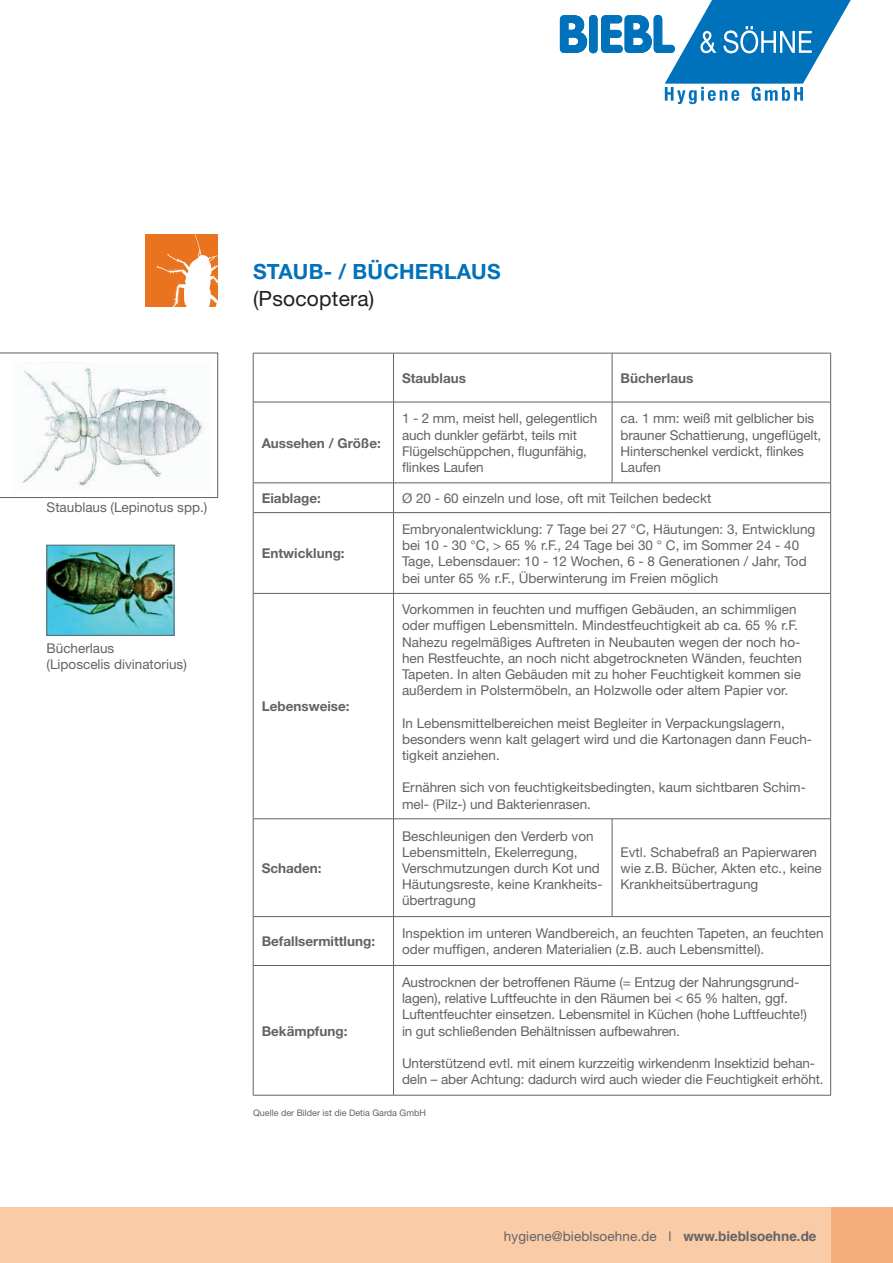
<style>
.page{position:relative;width:893px;height:1263px;background:#fff}
.page>*{position:absolute;margin:0;border:0;box-sizing:border-box;transform-origin:0 0}
.t1{font:700 21px "Helvetica Neue";letter-spacing:.01em;color:#0072bc}
.t2{font:21px "Helvetica Neue";letter-spacing:.01em;color:#231f20}
.t3{font:13.5px/16.2px "Helvetica Neue";color:#636366}
.t4{font:700 13.5px "Helvetica Neue";color:#636366}
.t5{font:9px "Helvetica Neue";color:#636366}
.s1{font-family:"Helvetica";font-weight:700}
</style>
<div class="page">
<div style="left:0;top:1208px;width:831px;height:55px;background:#f9cba7"></div>
<div style="left:831px;top:1208px;width:62px;height:55px;background:#f4ae7a"></div>
<svg style="left:146px;top:234px;width:72px;height:72px"></svg>
<svg style="left:559px;top:15px;width:29px;height:38px"></svg>
<div style="left:589px;top:15px;width:8px;height:38px;background:#0072bc;border-radius:4px"></div>
<div style="left:589px;top:15px;width:8px;height:38px;border:1px solid #0072bc;border-radius:4px"></div>
<svg style="left:601px;top:0;width:250px;height:104px"></svg>
<svg style="left:0;top:353px;width:218px;height:145px"></svg>
<hr style="left:253px;top:353px;width:140px;height:1px;background:#636366">
<hr style="left:253px;top:353px;width:1px;height:49px;background:#636366">
<hr style="left:393px;top:353px;width:219px;height:1px;background:#636366">
<hr style="left:393px;top:353px;width:1px;height:49px;background:#636366">
<hr style="left:612px;top:353px;width:219px;height:1px;background:#636366">
<hr style="left:612px;top:353px;width:1px;height:49px;background:#636366">
<hr style="left:830px;top:353px;width:1px;height:49px;background:#636366">
<hr style="left:253px;top:402px;width:140px;height:1px;background:#636366">
<hr style="left:253px;top:402px;width:1px;height:81px;background:#636366">
<hr style="left:393px;top:402px;width:219px;height:1px;background:#636366">
<hr style="left:393px;top:402px;width:1px;height:81px;background:#636366">
<hr style="left:612px;top:402px;width:219px;height:1px;background:#636366">
<hr style="left:612px;top:402px;width:1px;height:81px;background:#636366">
<hr style="left:830px;top:402px;width:1px;height:81px;background:#636366">
<hr style="left:253px;top:483px;width:140px;height:1px;background:#636366">
<svg style="left:253px;top:483px;width:1px;height:29px"></svg>
<hr style="left:393px;top:483px;width:219px;height:1px;background:#636366">
<svg style="left:393px;top:484px;width:1px;height:28px"></svg>
<hr style="left:612px;top:483px;width:219px;height:1px;background:#636366">
<svg style="left:830px;top:483px;width:1px;height:29px"></svg>
<hr style="left:253px;top:512px;width:140px;height:1px;background:#636366">
<hr style="left:253px;top:513px;width:1px;height:80px;background:#636366">
<hr style="left:393px;top:512px;width:219px;height:1px;background:#636366">
<hr style="left:393px;top:513px;width:1px;height:80px;background:#636366">
<hr style="left:612px;top:512px;width:219px;height:1px;background:#636366">
<hr style="left:830px;top:513px;width:1px;height:80px;background:#636366">
<hr style="left:253px;top:593px;width:140px;height:1px;background:#636366">
<hr style="left:253px;top:594px;width:1px;height:225px;background:#636366">
<hr style="left:393px;top:593px;width:219px;height:1px;background:#636366">
<hr style="left:393px;top:594px;width:1px;height:225px;background:#636366">
<hr style="left:612px;top:593px;width:219px;height:1px;background:#636366">
<hr style="left:830px;top:594px;width:1px;height:225px;background:#636366">
<hr style="left:253px;top:818px;width:140px;height:1px;background:#636366">
<hr style="left:253px;top:819px;width:1px;height:97px;background:#636366">
<hr style="left:393px;top:818px;width:219px;height:1px;background:#636366">
<hr style="left:393px;top:819px;width:1px;height:97px;background:#636366">
<hr style="left:612px;top:818px;width:219px;height:1px;background:#636366">
<hr style="left:612px;top:819px;width:1px;height:97px;background:#636366">
<hr style="left:830px;top:819px;width:1px;height:97px;background:#636366">
<hr style="left:253px;top:916px;width:140px;height:1px;background:#636366">
<hr style="left:253px;top:917px;width:1px;height:48px;background:#636366">
<hr style="left:393px;top:916px;width:219px;height:1px;background:#636366">
<hr style="left:393px;top:917px;width:1px;height:48px;background:#636366">
<hr style="left:612px;top:916px;width:219px;height:1px;background:#636366">
<hr style="left:830px;top:917px;width:1px;height:48px;background:#636366">
<hr style="left:253px;top:965px;width:140px;height:1px;background:#636366">
<hr style="left:253px;top:966px;width:1px;height:129px;background:#636366">
<hr style="left:393px;top:965px;width:219px;height:1px;background:#636366">
<hr style="left:393px;top:966px;width:1px;height:129px;background:#636366">
<hr style="left:612px;top:965px;width:219px;height:1px;background:#636366">
<hr style="left:830px;top:966px;width:1px;height:129px;background:#636366">
<hr style="left:253px;top:1095px;width:140px;height:1px;background:#636366">
<hr style="left:393px;top:1095px;width:219px;height:1px;background:#636366">
<hr style="left:612px;top:1095px;width:219px;height:1px;background:#636366">
<img style="left:49px;top:547px;width:123px;height:87px">
<div style="left:47px;top:545px;width:127px;height:91px;border:1px solid #636366"></div>
<p class="t3" style="left:47px;top:499px;width:162px">Staublaus (Lepinotus spp.)</p>
<p class="t3" style="left:47px;top:640px;width:142px">Bücherlaus<br>(Liposcelis divinatorius)</p>
<h1 class="t1" style="left:253px;top:259px;width:249px">STAUB- / BÜCHERLAUS</h1>
<h1 class="t2" style="left:253px;top:286px;width:123px">(Psocoptera)</h1>
<p class="t4" style="left:262px;top:435px;width:121px">Aussehen / Größe:</p>
<p class="t4" style="left:402px;top:370px;width:66px">Staublaus</p>
<p class="t4" style="left:621px;top:370px;width:74px">Bücherlaus</p>
<p class="t3" style="left:402px;top:410px;width:197px">1 - 2 mm, meist hell, gelegentlich auch dunkler gefärbt, teils mit<br>Flügelschüppchen, flugunfähig, flinkes Laufen</p>
<p class="t3" style="left:621px;top:410px;width:202px">ca. 1 mm: weiß mit gelblicher bis brauner Schattierung, ungeflügelt,<br>Hinterschenkel verdickt, flinkes<br>Laufen</p>
<p class="t4" style="left:262px;top:490px;width:61px">Eiablage:</p>
<p class="t3" style="left:402px;top:490px;width:311px">Ø 20 - 60 einzeln und lose, oft mit Teilchen bedeckt</p>
<p class="t4" style="left:262px;top:545px;width:84px">Entwicklung:</p>
<p class="t4" style="left:262px;top:698px;width:89px">Lebensweise:</p>
<p class="t4" style="left:262px;top:860px;width:62px">Schaden:</p>
<p class="t3" style="left:402px;top:521px;width:415px">Embryonalentwicklung: 7 Tage bei 27 °C, Häutungen: 3, Entwicklung bei 10 - 30 °C, &gt; 65 % r.F., 24 Tage bei 30 ° C, im Sommer 24 - 40<br>Tage, Lebensdauer: 10 - 12 Wochen, 6 - 8 Generationen / Jahr, Tod bei unter 65 % r.F., Überwinterung im Freien möglich</p>
<p class="t3" style="left:402px;top:601px;width:401px">Vorkommen in feuchten und muffigen Gebäuden, an schimmligen oder muffigen Lebensmitteln. Mindestfeuchtigkeit ab ca. 65 % r.F.<br>Nahezu regelmäßiges Auftreten in Neubauten wegen der noch ho&shy;hen Restfeuchte, an noch nicht abgetrockneten Wänden, feuchten Tapeten. In alten Gebäuden mit zu hoher Feuchtigkeit kommen sie außerdem in Polstermöbeln, an Holzwolle oder altem Papier vor.</p>
<p class="t3" style="left:402px;top:714px;width:412px">In Lebensmittelbereichen meist Begleiter in Verpackungslagern, besonders wenn kalt gelagert wird und die Kartonagen dann Feuch&shy;tigkeit anziehen.</p>
<p class="t3" style="left:402px;top:779px;width:405px">Ernähren sich von feuchtigkeitsbedingten, kaum sichtbaren Schim&shy;mel- (Pilz-) und Bakterienrasen.</p>
<p class="t3" style="left:402px;top:827px;width:202px">Beschleunigen den Verderb von<br>Lebensmitteln, Ekelerregung,<br>Verschmutzungen durch Kot und<br>Häutungsreste, keine Krankheits&shy;übertragung</p>
<p class="t3" style="left:621px;top:844px;width:203px">Evtl. Schabefraß an Papierwaren wie z.B. Bücher, Akten etc., keine<br>Krankheitsübertragung</p>
<p class="t4" style="left:262px;top:933px;width:115px">Befallsermittlung:</p>
<p class="t3" style="left:402px;top:925px;width:423px">Inspektion im unteren Wandbereich, an feuchten Tapeten, an feuchten oder muffigen, anderen Materialien (z.B. auch Lebensmittel).</p>
<p class="t3" style="left:402px;top:974px;width:406px">Austrocknen der betroffenen Räume (= Entzug der Nahrungsgrund&shy;lagen), relative Luftfeuchte in den Räumen bei &lt; 65 % halten, ggf.<br>Luftentfeuchter einsetzen. Lebensmitel in Küchen (hohe Luftfeuchte!) in gut schließenden Behältnissen aufbewahren.</p>
<p class="t3" style="left:402px;top:1055px;width:423px">Unterstützend evtl. mit einem kurzzeitig wirkendenm Insektizid behan&shy;deln – aber Achtung: dadurch wird auch wieder die Feuchtigkeit erhöht.</p>
<p class="t5" style="left:253px;top:1107px;width:174px">Quelle der Bilder ist die Detia Garda GmbH</p>
<p class="t4" style="left:262px;top:1022px;width:87px">Bekämpfung:</p>
<p class="t3" style="left:504px;top:1227px;width:314px">hygiene@bieblsoehne.de l <span class="s1">www.bieblsoehne.de</span></p>
</div>
